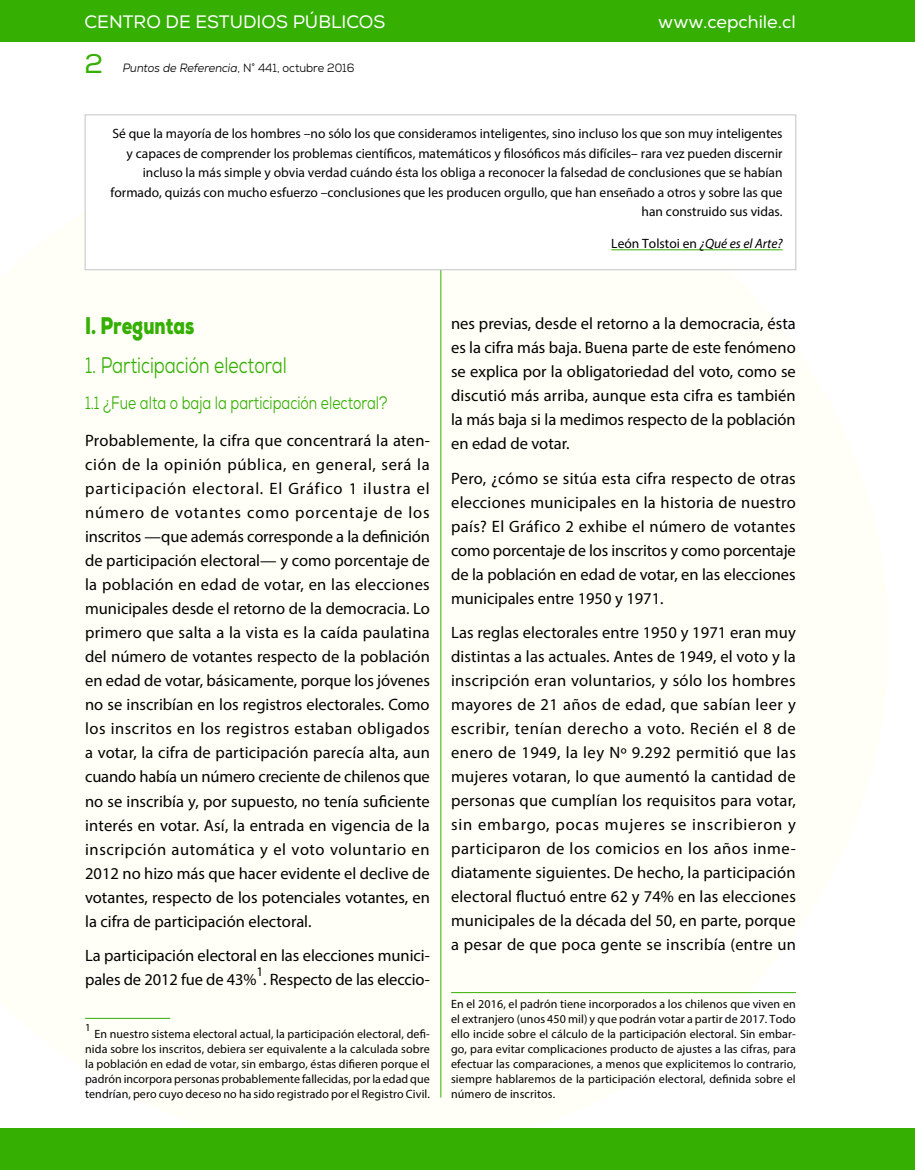
<style>
.page{position:relative;width:915px;height:1170px;background:#fff}
.page>*{position:absolute;margin:0;border:0;box-sizing:border-box;transform-origin:0 0}
.t1{font:27px "Nexa";color:#34af02}
.t2{font:900 24px "Nexa";color:#34af02;scale:.75 1}
.t3{font:22.5px "Nexa";color:#34af02;scale:.77 1}
.t4{font:18px "Nexa";color:#34af02;scale:.77 1}
.t5{font:18px "Nexa";color:#fff}
.t6{font:16.5px/24px "Myriad Pro";color:#000;text-align:justify}
.t7{font:13.5px/19.5px "Myriad Pro";color:#000;text-align:right}
.t8{font:13.2px "Myriad Pro";color:#000}
.t9{font:12px/15px "Myriad Pro";letter-spacing:.01em;color:#000;text-align:justify}
.t10{font:italic 12px "Nexa";color:#000;scale:.93 1}
.t11{font:10.8px "Myriad Pro";color:#000}
.s1{font-style:normal}
.s2{font-style:italic}
</style>
<div class="page">
<div style="left:0;top:0;width:914px;height:41px;background:#34af02"></div>
<hr style="left:440px;top:115px;width:1px;height:982px;background:#34af02">
<div style="left:0;top:1128px;width:914px;height:41px;background:#34af02"></div>
<hr style="left:85px;top:1017px;width:85px;height:1px;background:#34af02">
<div style="left:85px;top:115px;width:710px;height:155px;background:#fff"></div>
<hr style="left:611px;top:249px;width:171px;height:1px;background:#34af02">
<div style="left:85px;top:114px;width:710px;height:156px;border:1px solid #c2c4c6"></div>
<hr style="left:451px;top:992px;width:344px;height:1px;background:#34af02">
<p class="t5" style="left:84px;top:11px;width:302px">CENTRO DE ESTUDIOS PÚBLICOS</p>
<p class="t10" style="left:123px;top:60px;width:251px">Puntos de Referencia<span class="s1">, N° 441, octubre 2016</span></p>
<h1 class="t1" style="left:84px;top:47px;width:20px">2</h1>
<p class="t5" style="left:658px;top:11px;width:139px">www.cepchile.cl</p>
<p class="t7" style="left:111px;top:124px;width:673px">Sé que la mayoría de los hombres –no sólo los que consideramos inteligentes, sino incluso los que son muy inteligentes y capaces de comprender los problemas científicos, matemáticos y filosóficos más difíciles– rara vez pueden discernir incluso la más simple y obvia verdad cuándo ésta los obliga a reconocer la falsedad de conclusiones que se habían formado, quizás con mucho esfuerzo –conclusiones que les producen orgullo, que han enseñado a otros y sobre las que han construido sus vidas.</p>
<p class="t7" style="left:611px;top:234px;width:173px">León Tolstoi en <span class="s2">¿Qué es el Arte?</span></p>
<h2 class="t2" style="left:85px;top:310px;width:147px">I. Preguntas</h2>
<h3 class="t3" style="left:85px;top:351px;width:263px">1. Participación electoral</h3>
<p class="t4" style="left:85px;top:391px;width:394px">1.1 ¿Fue alta o baja la participación electoral?</p>
<p class="t6" style="left:85px;top:428px;width:346px">Probablemente, la cifra que concentrará la aten&shy;ción de la opinión pública, en general, será la participación electoral. El Gráfico 1 ilustra el número de votantes como porcentaje de los inscritos —que además corresponde a la definición de participación electoral— y como porcentaje de la población en edad de votar, en las elecciones municipales desde el retorno de la democracia. Lo primero que salta a la vista es la caída paulatina del número de votantes respecto de la población en edad de votar, básicamente, porque los jóvenes no se inscribían en los registros electorales. Como los inscritos en los registros estaban obligados a votar, la cifra de participación parecía alta, aun cuando había un número creciente de chilenos que no se inscribía y, por supuesto, no tenía suficiente interés en votar. Así, la entrada en vigencia de la inscripción automática y el voto voluntario en 2012 no hizo más que hacer evidente el declive de votantes, respecto de los potenciales votantes, en la cifra de participación electoral.</p>
<p class="t6" style="left:85px;top:943px;width:346px">La participación electoral en las elecciones munici&shy;pales de 2012 fue de 43% . Respecto de las eleccio-</p>
<p class="t8" style="left:256px;top:963px;width:8px">1</p>
<p class="t11" style="left:85px;top:1020px;width:7px">1</p>
<p class="t9" style="left:85px;top:1025px;width:346px;text-indent:9px">En nuestro sistema electoral actual, la participación electoral, defi&shy;nida sobre los inscritos, debiera ser equivalente a la calculada sobre la población en edad de votar, sin embargo, éstas difieren porque el padrón incorpora personas probablemente fallecidas, por la edad que tendrían, pero cuyo deceso no ha sido registrado por el Registro Civil.</p>
<p class="t6" style="left:451px;top:311px;width:346px">nes previas, desde el retorno a la democracia, ésta es la cifra más baja. Buena parte de este fenómeno se explica por la obligatoriedad del voto, como se discutió más arriba, aunque esta cifra es también la más baja si la medimos respecto de la población en edad de votar.</p>
<p class="t6" style="left:451px;top:466px;width:346px">Pero, ¿cómo se sitúa esta cifra respecto de otras elecciones municipales en la historia de nuestro país? El Gráfico 2 exhibe el número de votantes como porcentaje de los inscritos y como porcentaje de la población en edad de votar, en las elecciones municipales entre 1950 y 1971.</p>
<p class="t6" style="left:451px;top:620px;width:346px">Las reglas electorales entre 1950 y 1971 eran muy distintas a las actuales. Antes de 1949, el voto y la inscripción eran voluntarios, y sólo los hombres mayores de 21 años de edad, que sabían leer y escribir, tenían derecho a voto. Recién el 8 de enero de 1949, la ley Nº 9.292 permitió que las mujeres votaran, lo que aumentó la cantidad de personas que cumplían los requisitos para votar, sin embargo, pocas mujeres se inscribieron y participaron de los comicios en los años inme&shy;diatamente siguientes. De hecho, la participación electoral fluctuó entre 62 y 74% en las elecciones municipales de la década del 50, en parte, porque a pesar de que poca gente se inscribía (entre un</p>
<p class="t9" style="left:451px;top:995px;width:346px">En el 2016, el padrón tiene incorporados a los chilenos que viven en el extranjero (unos 450 mil) y que podrán votar a partir de 2017. Todo ello incide sobre el cálculo de la participación electoral. Sin embar&shy;go, para evitar complicaciones producto de ajustes a las cifras, para efectuar las comparaciones, a menos que explicitemos lo contrario, siempre hablaremos de la participación electoral, definida sobre el número de inscritos.</p>
</div>
